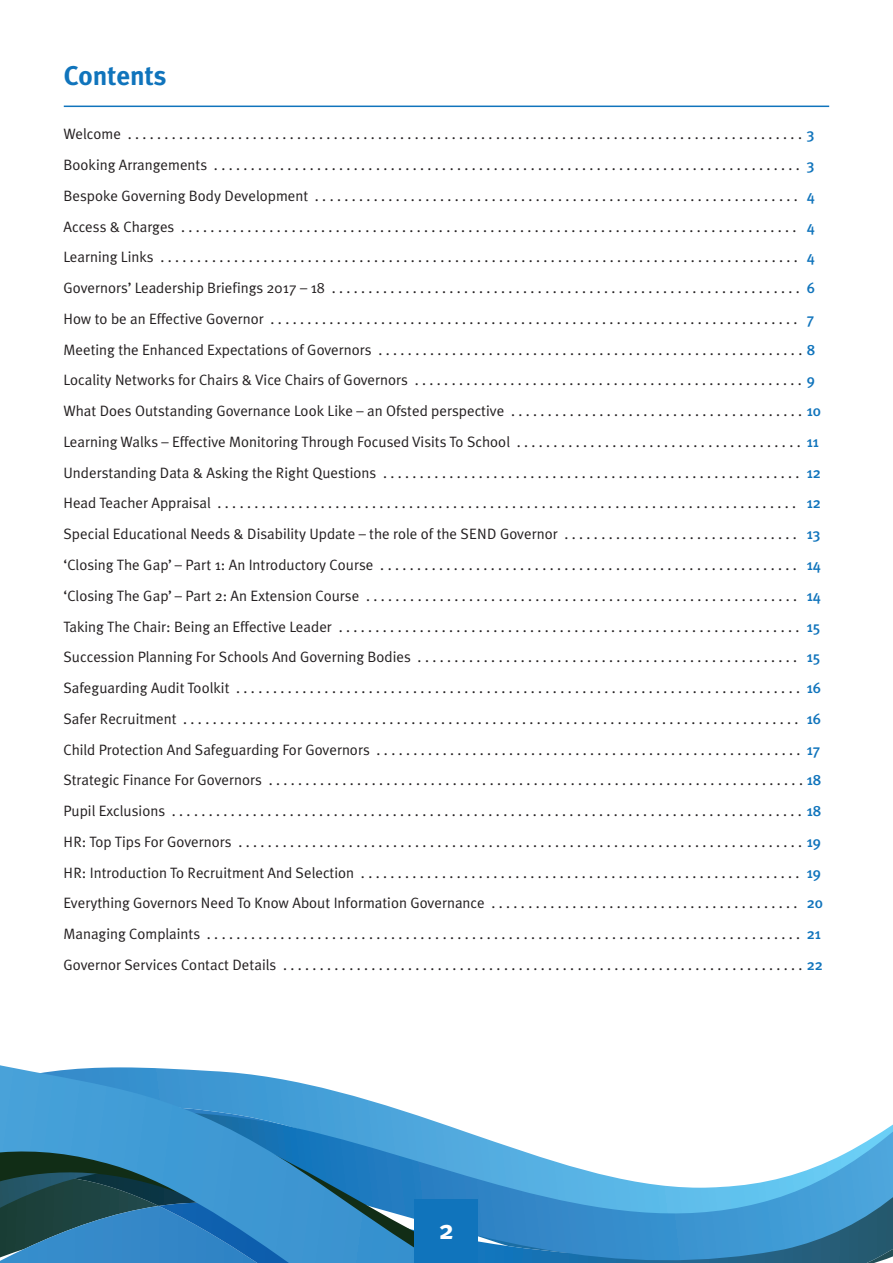
<style>
.page{position:relative;width:893px;height:1263px;background:#fff}
.page>*{position:absolute;margin:0;border:0;box-sizing:border-box;transform-origin:0 0}
.t1{font:700 27px "Meta Plus";color:#1074bc}
.t2{font:700 27px "Meta Plus";color:#fff}
.t3{font:15px/30.8px "Meta Plus Normal";color:#231f20}
.s1{font-family:"Meta Plus";font-weight:500;color:#1074bc}
</style>
<div class="page">
<svg style="left:508px;top:1124px;width:385px;height:139px"></svg>
<svg style="left:463px;top:1131px;width:45px;height:132px;background:#4b9bd2"></svg>
<svg style="left:0;top:1065px;width:463px;height:198px;background:#4790be"></svg>
<div style="left:415px;top:1199px;width:63px;height:64px;background:#1074bc"></div>
<hr style="left:64px;top:106px;width:765px;height:1px;background:#1074bc">
<h1 class="t1" style="left:64px;top:60px;width:104px">Contents</h1>
<p class="t3" style="left:64px;top:119px;width:761px">Welcome . . . . . . . . . . . . . . . . . . . . . . . . . . . . . . . . . . . . . . . . . . . . . . . . . . . . . . . . . . . . . . . . . . . . . . . . . . . . . . . . . . . . . . . . . . . . <span class="s1">3<br></span>Booking Arrangements . . . . . . . . . . . . . . . . . . . . . . . . . . . . . . . . . . . . . . . . . . . . . . . . . . . . . . . . . . . . . . . . . . . . . . . . . . . . . . . . <span class="s1">3<br></span>Bespoke Governing Body Development . . . . . . . . . . . . . . . . . . . . . . . . . . . . . . . . . . . . . . . . . . . . . . . . . . . . . . . . . . . . . . . . . . <span class="s1">4<br></span>Access &amp; Charges . . . . . . . . . . . . . . . . . . . . . . . . . . . . . . . . . . . . . . . . . . . . . . . . . . . . . . . . . . . . . . . . . . . . . . . . . . . . . . . . . . . . <span class="s1">4<br></span>Learning Links . . . . . . . . . . . . . . . . . . . . . . . . . . . . . . . . . . . . . . . . . . . . . . . . . . . . . . . . . . . . . . . . . . . . . . . . . . . . . . . . . . . . . . . <span class="s1">4<br></span>Governors’ Leadership Briefings 2017 – 18 . . . . . . . . . . . . . . . . . . . . . . . . . . . . . . . . . . . . . . . . . . . . . . . . . . . . . . . . . . . . . . . . <span class="s1">6<br></span>How to be an Effective Governor . . . . . . . . . . . . . . . . . . . . . . . . . . . . . . . . . . . . . . . . . . . . . . . . . . . . . . . . . . . . . . . . . . . . . . . . <span class="s1">7<br></span>Meeting the Enhanced Expectations of Governors . . . . . . . . . . . . . . . . . . . . . . . . . . . . . . . . . . . . . . . . . . . . . . . . . . . . . . . . . . <span class="s1">8<br></span>Locality Networks for Chairs &amp; Vice Chairs of Governors . . . . . . . . . . . . . . . . . . . . . . . . . . . . . . . . . . . . . . . . . . . . . . . . . . . . . <span class="s1">9<br></span>What Does Outstanding Governance Look Like – an Ofsted perspective . . . . . . . . . . . . . . . . . . . . . . . . . . . . . . . . . . . . . . . . <span class="s1">10<br></span>Learning Walks – Effective Monitoring Through Focused Visits To School . . . . . . . . . . . . . . . . . . . . . . . . . . . . . . . . . . . . . . . <span class="s1">11<br></span>Understanding Data &amp; Asking the Right Questions . . . . . . . . . . . . . . . . . . . . . . . . . . . . . . . . . . . . . . . . . . . . . . . . . . . . . . . . . <span class="s1">12<br></span>Head Teacher Appraisal . . . . . . . . . . . . . . . . . . . . . . . . . . . . . . . . . . . . . . . . . . . . . . . . . . . . . . . . . . . . . . . . . . . . . . . . . . . . . . . <span class="s1">12<br></span>Special Educational Needs &amp; Disability Update – the role of the SEND Governor . . . . . . . . . . . . . . . . . . . . . . . . . . . . . . . . <span class="s1">13 </span>‘Closing The Gap’ – Part 1: An Introductory Course . . . . . . . . . . . . . . . . . . . . . . . . . . . . . . . . . . . . . . . . . . . . . . . . . . . . . . . . . <span class="s1">14 </span>‘Closing The Gap’ – Part 2: An Extension Course . . . . . . . . . . . . . . . . . . . . . . . . . . . . . . . . . . . . . . . . . . . . . . . . . . . . . . . . . . . <span class="s1">14<br></span>Taking The Chair: Being an Effective Leader . . . . . . . . . . . . . . . . . . . . . . . . . . . . . . . . . . . . . . . . . . . . . . . . . . . . . . . . . . . . . . . <span class="s1">15<br></span>Succession Planning For Schools And Governing Bodies . . . . . . . . . . . . . . . . . . . . . . . . . . . . . . . . . . . . . . . . . . . . . . . . . . . . <span class="s1">15<br></span>Safeguarding Audit Toolkit . . . . . . . . . . . . . . . . . . . . . . . . . . . . . . . . . . . . . . . . . . . . . . . . . . . . . . . . . . . . . . . . . . . . . . . . . . . . . <span class="s1">16<br></span>Safer Recruitment . . . . . . . . . . . . . . . . . . . . . . . . . . . . . . . . . . . . . . . . . . . . . . . . . . . . . . . . . . . . . . . . . . . . . . . . . . . . . . . . . . . . <span class="s1">16<br></span>Child Protection And Safeguarding For Governors . . . . . . . . . . . . . . . . . . . . . . . . . . . . . . . . . . . . . . . . . . . . . . . . . . . . . . . . . . <span class="s1">17<br></span>Strategic Finance For Governors . . . . . . . . . . . . . . . . . . . . . . . . . . . . . . . . . . . . . . . . . . . . . . . . . . . . . . . . . . . . . . . . . . . . . . . . . <span class="s1">18<br></span>Pupil Exclusions . . . . . . . . . . . . . . . . . . . . . . . . . . . . . . . . . . . . . . . . . . . . . . . . . . . . . . . . . . . . . . . . . . . . . . . . . . . . . . . . . . . . . . <span class="s1">18<br></span>HR: Top Tips For Governors . . . . . . . . . . . . . . . . . . . . . . . . . . . . . . . . . . . . . . . . . . . . . . . . . . . . . . . . . . . . . . . . . . . . . . . . . . . . . <span class="s1">19<br></span>HR: Introduction To Recruitment And Selection . . . . . . . . . . . . . . . . . . . . . . . . . . . . . . . . . . . . . . . . . . . . . . . . . . . . . . . . . . . . <span class="s1">19<br></span>Everything Governors Need To Know About Information Governance . . . . . . . . . . . . . . . . . . . . . . . . . . . . . . . . . . . . . . . . . . <span class="s1">20<br></span>Managing Complaints . . . . . . . . . . . . . . . . . . . . . . . . . . . . . . . . . . . . . . . . . . . . . . . . . . . . . . . . . . . . . . . . . . . . . . . . . . . . . . . . . <span class="s1">21<br></span>Governor Services Contact Details . . . . . . . . . . . . . . . . . . . . . . . . . . . . . . . . . . . . . . . . . . . . . . . . . . . . . . . . . . . . . . . . . . . . . . . <span class="s1">22</span></p>
<h1 class="t2" style="left:439px;top:1214px;width:16px">2</h1>
</div>
